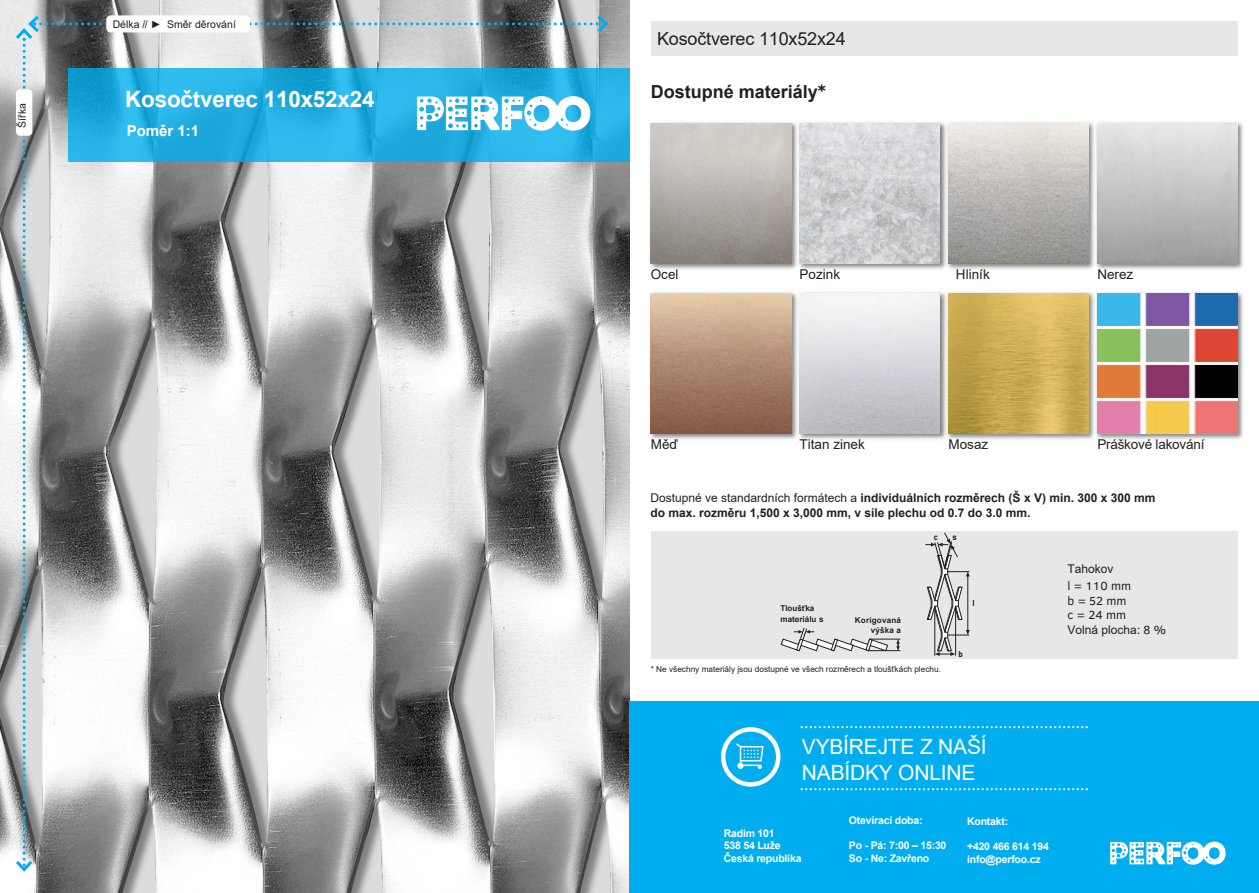
<style>
.page{position:relative;width:1259px;height:893px;background:#fff}
.page>*{position:absolute;margin:0;border:0;box-sizing:border-box;transform-origin:0 0}
.t1{font:700 22.5px "Arial";letter-spacing:-.01em;color:#fff}
.t2{font:21px/25.2px "Arial";letter-spacing:-.01em;color:#fff}
.t3{font:18px "Arial";letter-spacing:-.01em;color:#231f20}
.t4{font:700 18px "Arial";color:#231f20}
.t5{font:700 15px "Arial";color:#fff}
.t6{font:13.5px "Arial";letter-spacing:-.01em;color:#231f20}
.t7{font:13.5px "Arial";color:#231f20}
.t8{font:700 12px/14.4px "Arial";color:#231f20}
.t9{font:12px "Arial";color:#231f20}
.t10{font:12px/14.4px "Clear Sans";color:#231f20}
.t11{font:700 10.5px/12.6px "Arial";letter-spacing:-.02em;color:#fff}
.t12{font:10.5px "Arial";color:#231f20}
.t13{font:700 9.6px "Conduit ITC Pro";color:#231f20}
.t14{font:8.25px "Arial";color:#231f20}
.t15{font:700 8.1px/11.4px "Arial";color:#231f20}
.t16{font:700 8.1px/9.8px "Arial";letter-spacing:.025em;color:#231f20;text-align:right}
.s1{font-weight:700}
.s2{font-family:"Clear Sans"}
.s3{font-weight:400}
</style>
<div class="page">
<img style="left:0;top:0;width:629px;height:893px">
<img style="left:650px;top:122px;width:144px;height:147px">
<img style="left:651px;top:123px;width:140px;height:141px">
<img style="left:794px;top:122px;width:149px;height:147px">
<img style="left:799px;top:123px;width:141px;height:141px">
<img style="left:943px;top:122px;width:148px;height:147px">
<img style="left:948px;top:123px;width:141px;height:141px">
<img style="left:1091px;top:122px;width:153px;height:147px">
<img style="left:1097px;top:123px;width:140px;height:141px">
<img style="left:650px;top:292px;width:144px;height:147px">
<img style="left:651px;top:293px;width:140px;height:141px">
<img style="left:951px;top:292px;width:140px;height:147px">
<img style="left:951px;top:293px;width:138px;height:141px">
<img style="left:794px;top:292px;width:157px;height:147px">
<img style="left:799px;top:293px;width:141px;height:141px">
<img style="left:1091px;top:292px;width:153px;height:147px">
<img style="left:1097px;top:293px;width:140px;height:141px">
<div style="left:629px;top:702px;width:630px;height:191px;background:#00aeef"></div>
<div style="left:651px;top:531px;width:586px;height:128px;background:#e6e7e9"></div>
<svg style="left:925px;top:532px;width:44px;height:124px"></svg>
<div style="left:68px;top:68px;width:561px;height:94px;background:#28b3e7"></div>
<svg style="left:13px;top:13px;width:597px;height:861px"></svg>
<div style="left:651px;top:21px;width:586px;height:34px;background:#e6e7e9"></div>
<hr style="left:868px;top:650px;width:32px;height:1px;background:#231f20">
<hr style="left:870px;top:639px;width:30px;height:1px;background:#231f20">
<svg style="left:896px;top:639px;width:4px;height:12px"></svg>
<svg style="left:780px;top:627px;width:108px;height:24px"></svg>
<svg style="left:800px;top:726px;width:288px;height:2px"></svg>
<svg style="left:800px;top:788px;width:288px;height:2px"></svg>
<svg style="left:721px;top:727px;width:59px;height:60px"></svg>
<svg style="left:1110px;top:842px;width:115px;height:23px"></svg>
<p class="t12" style="left:15px;top:128px;width:26px;rotate:-90deg">Šířka</p>
<p class="t12" style="left:113px;top:17px;width:125px">Délka // <span class="s1">►</span> Směr děrování</p>
<h1 class="t1" style="left:125px;top:83px;width:251px">Kosočtverec 110x52x24</h1>
<p class="t5" style="left:127px;top:121px;width:74px">Poměr 1:1</p>
<h3 class="t3" style="left:657px;top:27px;width:190px">Kosočtverec 110x52x24</h3>
<h3 class="t4" style="left:651px;top:79px;width:177px">Dostupné materiály<span class="s2">*</span></h3>
<p class="t7" style="left:651px;top:265px;width:29px">Ocel</p>
<p class="t7" style="left:799px;top:265px;width:42px">Pozink</p>
<p class="t7" style="left:956px;top:265px;width:35px">Hliník</p>
<p class="t7" style="left:1097px;top:265px;width:38px">Nerez</p>
<p class="t6" style="left:651px;top:435px;width:29px">Měď</p>
<p class="t6" style="left:799px;top:435px;width:67px">Titan zinek</p>
<p class="t6" style="left:948px;top:435px;width:41px">Mosaz</p>
<p class="t6" style="left:1097px;top:435px;width:109px">Práškové lakování</p>
<p class="t8" style="left:650px;top:491px;width:506px"><span class="s3">Dostupné ve standardních formátech a</span> individuálních rozměrech (Š x V) min. 300 x 300 mm do max. rozměru 1,500 x 3,000 mm, v síle plechu od 0.7 do 3.0 mm.</p>
<p class="t13" style="left:934px;top:531px;width:6px">c</p>
<p class="t13" style="left:952px;top:531px;width:6px">s</p>
<p class="t15" style="left:780px;top:602px;width:44px">Tloušťka materiálu s</p>
<p class="t16" style="left:855px;top:615px;width:48px">Korigovaná výška a</p>
<p class="t14" style="left:651px;top:663px;width:292px">* Ne všechny materiály jsou dostupné ve všech rozměrech a tloušťkách plechu.</p>
<p class="t13" style="left:972px;top:597px;width:4px">l</p>
<p class="t13" style="left:958px;top:648px;width:6px">b</p>
<p class="t9" style="left:1067px;top:561px;width:48px">Tahokov</p>
<p class="t10" style="left:1067px;top:578px;width:65px">l = 110 mm b = 52 mm c = 24 mm</p>
<p class="t9" style="left:1067px;top:621px;width:100px">Volná plocha<span class="s2">: 8 %</span></p>
<h2 class="t2" style="left:802px;top:734px;width:186px">VYBÍREJTE Z NAŠÍ<br>NABÍDKY ONLINE</h2>
<p class="t11" style="left:724px;top:827px;width:79px">Radim 101<br>538 54 Luže<br>Česká republika</p>
<p class="t11" style="left:849px;top:814px;width:75px">Otevírací doba:</p>
<p class="t11" style="left:849px;top:839px;width:99px">Po - Pá: 7:00 – 15:30<br>So - Ne: Zavřeno</p>
<p class="t11" style="left:967px;top:815px;width:43px">Kontakt:</p>
<p class="t11" style="left:967px;top:840px;width:83px">+420 466 614 194 info@perfoo.cz</p>
</div>
